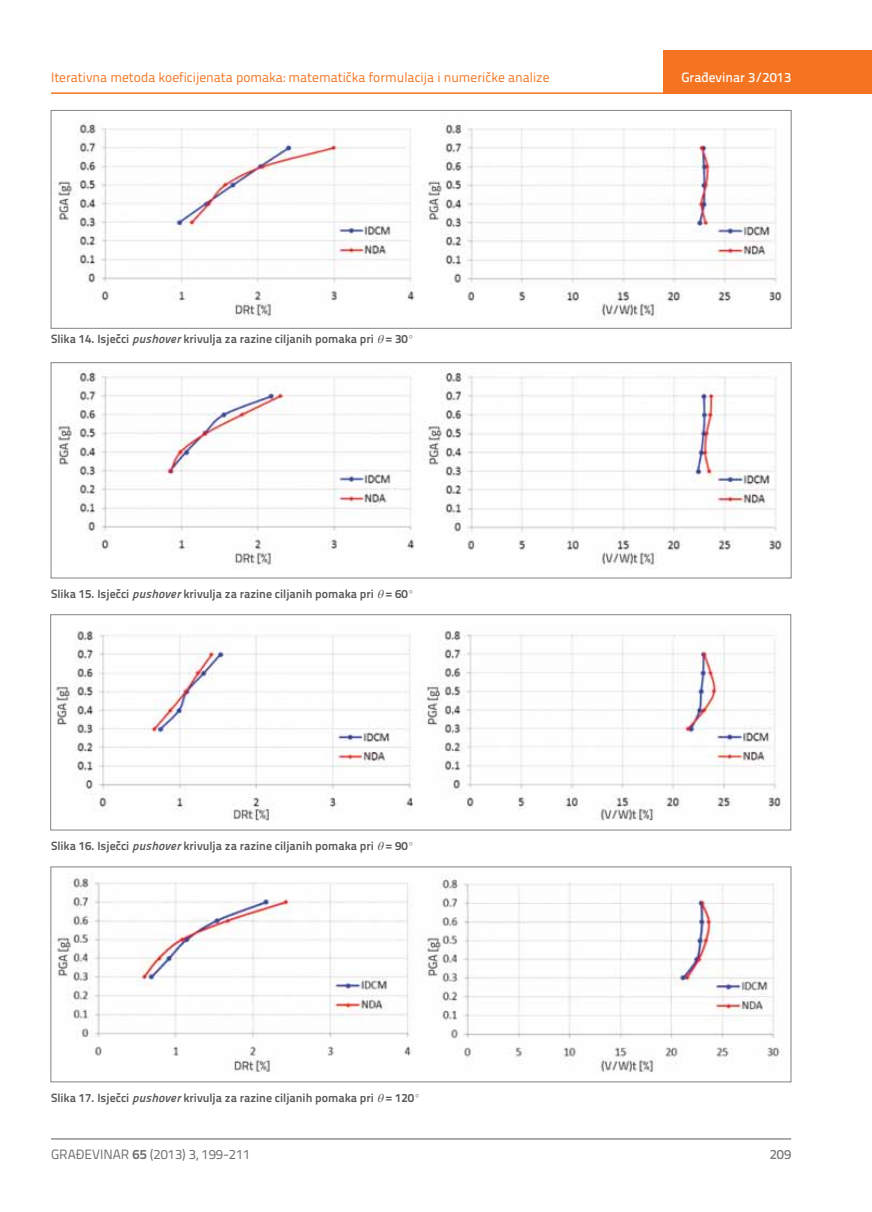
<style>
.page{position:relative;width:872px;height:1212px;background:#fff}
.page>*{position:absolute;margin:0;border:0;box-sizing:border-box;transform-origin:0 0}
.t1{font:13.5px "Titillium Text 22 L";color:#f47421}
.t2{font:13.5px "Titillium Text 22 L";color:#6d6e71}
.t3{font:500 13.5px "Titillium Text 22 L";color:#fff}
.t4{font:500 13.5px "Titillium Text 22 L";color:#797a7d}
.t5{font:700 12px "Titillium Text 22 L";color:#58595b}
.s1{font-family:"Panefresco 800 wt";font-weight:400;font-style:italic}
.s2{font-weight:700}
</style>
<div class="page">
<hr style="left:51px;top:92px;width:821px;height:2px;background:#f47421">
<div style="left:663px;top:50px;width:209px;height:44px;background:#f47421"></div>
<hr style="left:51px;top:1139px;width:740px;height:1px;background:#58595b">
<img style="left:58px;top:121px;width:729px;height:198px">
<div style="left:51px;top:110px;width:740px;height:218px;border:1px solid #808285"></div>
<img style="left:57px;top:369px;width:727px;height:200px">
<div style="left:51px;top:362px;width:740px;height:216px;border:1px solid #808285"></div>
<img style="left:55px;top:630px;width:727px;height:191px">
<div style="left:50px;top:614px;width:741px;height:216px;border:1px solid #808285"></div>
<img style="left:57px;top:876px;width:723px;height:197px">
<div style="left:51px;top:867px;width:740px;height:215px;border:1px solid #808285"></div>
<p class="t1" style="left:51px;top:68px;width:500px">Iterativna metoda koeficijenata pomaka: matematička formulacija i numeričke analize</p>
<p class="t5" style="left:51px;top:330px;width:364px">Slika 14. Isječci <span class="s1">pushover</span> krivulja za razine ciljanih pomaka pri = 30º</p>
<p class="t5" style="left:51px;top:584px;width:364px">Slika 15. Isječci <span class="s1">pushover</span> krivulja za razine ciljanih pomaka pri = 60º</p>
<p class="t5" style="left:51px;top:837px;width:364px">Slika 16. Isječci <span class="s1">pushover</span> krivulja za razine ciljanih pomaka pri = 90º</p>
<p class="t5" style="left:51px;top:1089px;width:371px">Slika 17. Isječci <span class="s1">pushover</span> krivulja za razine ciljanih pomaka pri = 120º</p>
<p class="t3" style="left:681px;top:67px;width:111px">Građevinar 3/2013</p>
<p class="t2" style="left:51px;top:1144px;width:201px">GRAĐEVINAR <span class="s2">65</span> (2013) 3, 199-211</p>
<p class="t4" style="left:769px;top:1144px;width:23px">209</p>
</div>
